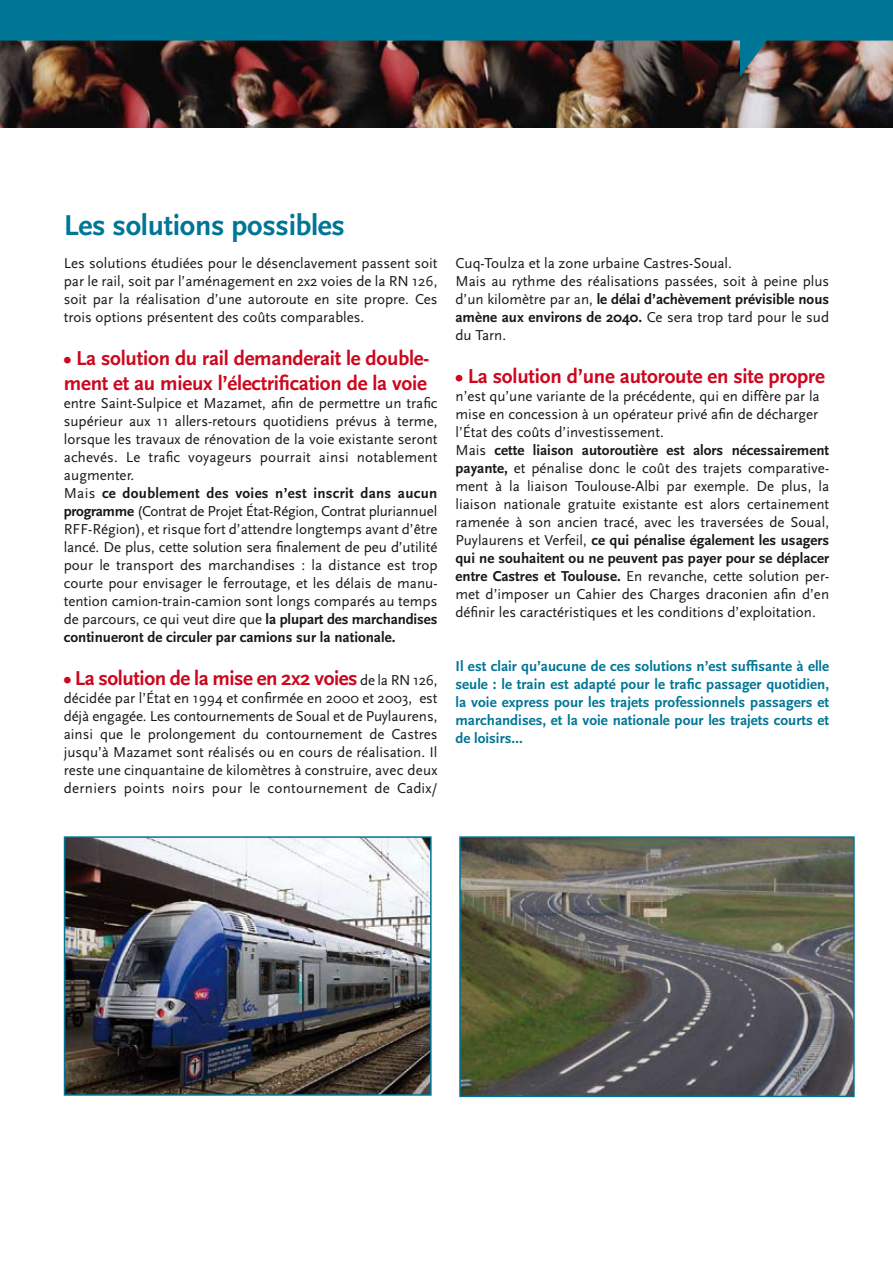
<style>
.page{position:relative;width:893px;height:1263px;background:#fff}
.page>*{position:absolute;margin:0;border:0;box-sizing:border-box;transform-origin:0 0}
.t1{font:700 30px "Scala Sans";letter-spacing:-.01em;color:#007696}
.t2{font:700 21px/25.2px "Scala Sans";letter-spacing:-.01em;color:#cc071e}
.t3{font:15px/18px "Scala Sans";color:#1a171b}
.t4{font:700 15px/18px "Scala Sans";color:#007696;text-align:justify}
.s1{font-weight:700}
.s2{font-weight:400;font-size:15px;color:#1a171b}
</style>
<div class="page">
<img style="left:0;top:41px;width:893px;height:87px">
<svg style="left:739px;top:41px;width:38px;height:38px"></svg>
<div style="left:0;top:3px;width:893px;height:38px;background:#007696"></div>
<hr style="left:0;top:0;width:893px;height:3px;background:#007696">
<img style="left:67px;top:839px;width:362px;height:254px">
<div style="left:64px;top:836px;width:368px;height:260px;border:2px solid #007696"></div>
<img style="left:462px;top:839px;width:390px;height:255px">
<div style="left:459px;top:836px;width:396px;height:261px;border:2px solid #007696"></div>
<h1 class="t1" style="left:64px;top:209px;width:283px">Les solutions possibles</h1>
<p class="t3" style="left:64px;top:254px;width:375px;text-align:justify">Les solutions étudiées pour le désenclavement passent soit par le rail, soit par l’aménagement en 2x2 voies de la RN 126, soit par la réalisation d’une autoroute en site propre. Ces trois options présentent des coûts comparables.</p>
<h2 class="t2" style="left:64px;top:346px;width:367px">• La solution du rail demanderait le double&shy;ment et au mieux l’électrification de la voie</h2>
<p class="t3" style="left:64px;top:395px;width:375px">entre Saint-Sulpice et Mazamet, afin de permettre un trafic supérieur aux 11 allers-retours quotidiens prévus à terme, lorsque les travaux de rénovation de la voie existante seront achevés. Le trafic voyageurs pourrait ainsi notablement augmenter.<br>Mais <span class="s1">ce doublement des voies n’est inscrit dans aucun programme</span> (Contrat de Projet État-Région, Contrat pluriannuel RFF-Région), et risque fort d’attendre longtemps avant d’être lancé. De plus, cette solution sera finalement de peu d’utilité pour le transport des marchandises : la distance est trop courte pour envisager le ferroutage, et les délais de manu&shy;tention camion-train-camion sont longs comparés au temps de parcours, ce qui veut dire que <span class="s1">la plupart des marchandises continueront de circuler par camions sur la nationale.</span></p>
<h2 class="t2" style="left:64px;top:666px;width:375px">• La solution de la mise en 2x2 voies <span class="s2">de la RN 126,</span></h2>
<p class="t3" style="left:64px;top:690px;width:375px;text-align:justify">décidée par l’État en 1994 et confirmée en 2000 et 2003, est déjà engagée. Les contournements de Soual et de Puylaurens, ainsi que le prolongement du contournement de Castres jusqu’à Mazamet sont réalisés ou en cours de réalisation. Il reste une cinquantaine de kilomètres à construire, avec deux derniers points noirs pour le contournement de Cadix/</p>
<p class="t3" style="left:455px;top:254px;width:375px">Cuq-Toulza et la zone urbaine Castres-Soual.<br>Mais au rythme des réalisations passées, soit à peine plus d’un kilomètre par an, <span class="s1">le délai d’achèvement prévisible nous amène aux environs de 2040.</span> Ce sera trop tard pour le sud du Tarn.</p>
<h2 class="t2" style="left:455px;top:364px;width:371px">• La solution d’une autoroute en site propre</h2>
<p class="t3" style="left:455px;top:387px;width:375px">n’est qu’une variante de la précédente, qui en diffère par la mise en concession à un opérateur privé afin de décharger l’État des coûts d’investissement.<br>Mais <span class="s1">cette liaison autoroutière est alors nécessairement payante,</span> et pénalise donc le coût des trajets comparative&shy;ment à la liaison Toulouse-Albi par exemple. De plus, la liaison nationale gratuite existante est alors certainement ramenée à son ancien tracé, avec les traversées de Soual, Puylaurens et Verfeil, <span class="s1">ce qui pénalise également les usagers qui ne souhaitent ou ne peuvent pas payer pour se déplacer entre Castres et Toulouse.</span> En revanche, cette solution per&shy;met d’imposer un Cahier des Charges draconien afin d’en définir les caractéristiques et les conditions d’exploitation.</p>
<p class="t4" style="left:455px;top:657px;width:375px">Il est clair qu’aucune de ces solutions n’est suffisante à elle seule : le train est adapté pour le trafic passager quotidien, la voie express pour les trajets professionnels passagers et marchandises, et la voie nationale pour les trajets courts et de loisirs…</p>
</div>
